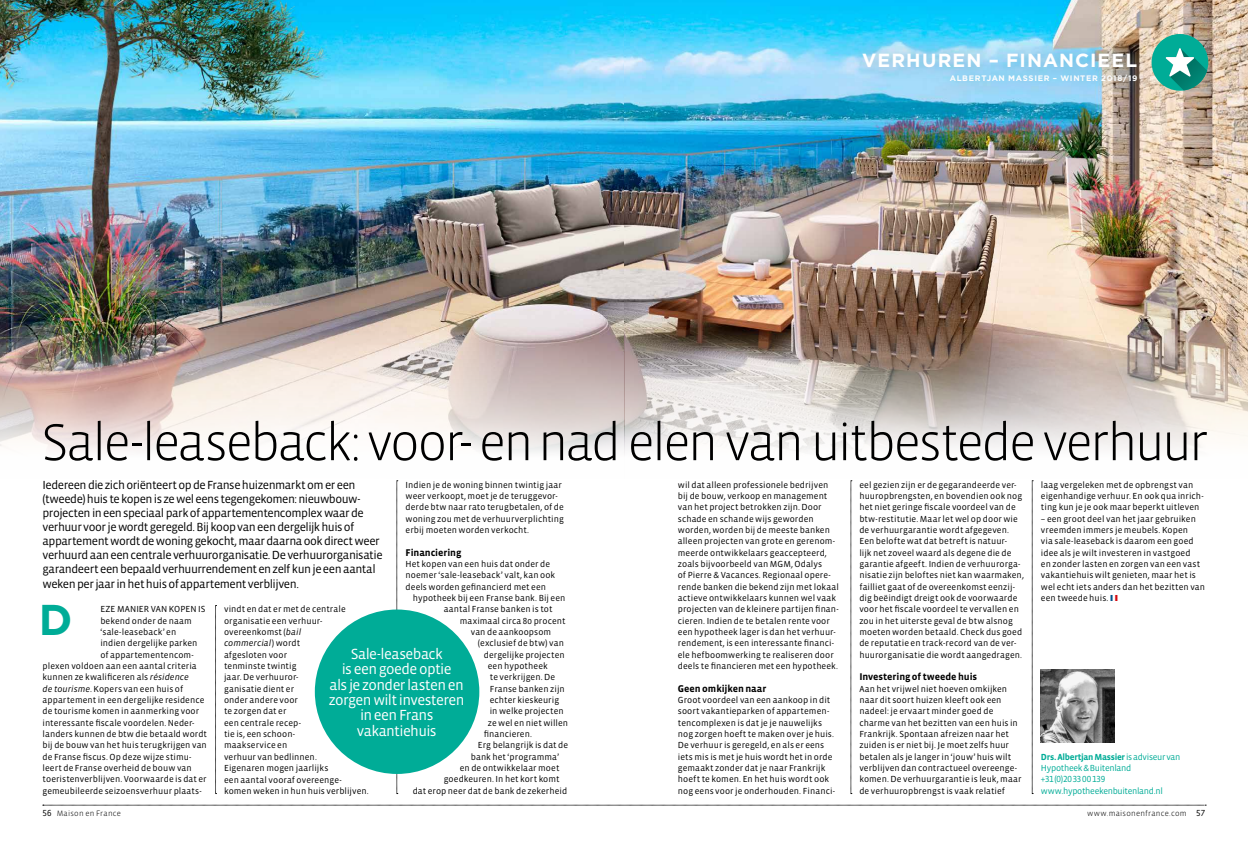
<style>
.page{position:relative;width:1248px;height:842px;background:#fff}
.page>*{position:absolute;margin:0;border:0;box-sizing:border-box;transform-origin:0 0}
.t1{font:300 53px "Vista Sans";letter-spacing:-.055em;color:#000}
.t2{font:700 43px "Gotham";color:#00ac97}
.t3{font:700 19px "Gotham";letter-spacing:.06em;color:#fff}
.t4{font:15px/15.3px "Vista Sans";letter-spacing:-.04em;color:#fff;text-align:center}
.t5{font:12px/14px "Vista Sans";letter-spacing:-.035em;color:#000}
.t6{font:700 10px "Vista Sans";letter-spacing:-.005em;color:#000}
.t7{font:9px/11.3px "Vista Sans";letter-spacing:.01em;color:#000}
.t8{font:9px/11.3px "Vista Sans";letter-spacing:-.03em;color:#00ac97}
.t9{font:9px "Vista Sans Alt";letter-spacing:-.03em;color:#00ac97}
.t10{font:300 8px "Vista Sans";letter-spacing:.03em;color:#000}
.t11{font:700 8px "Gotham";letter-spacing:.085em;color:#fff}
.s1{font-family:"Myriad Pro";font-size:8.9px;color:#00528a}
.s2{font-family:"Myriad Pro";font-size:8.9px;color:#fff}
.s3{font-family:"Myriad Pro";font-size:8.9px;color:#d40a11}
.s4{font-style:italic}
.s5{font-weight:700}
.s6{font-family:"Vista Sans Alt";font-weight:400;font-size:9px}
</style>
<div class="page">
<img style="left:0;top:0;width:1247px;height:380px">
<svg style="left:812px;top:380px;width:435px;height:410px"></svg>
<svg style="left:812px;top:532px;width:357px;height:106px"></svg>
<svg style="left:0;top:370px;width:812px;height:425px"></svg>
<svg style="left:84px;top:528px;width:580px;height:115px"></svg>
<svg style="left:43px;top:805px;width:1162px;height:1px"></svg>
<svg style="left:396px;top:480px;width:2px;height:314px"></svg>
<svg style="left:1031px;top:480px;width:2px;height:314px"></svg>
<svg style="left:215px;top:605px;width:1px;height:189px"></svg>
<svg style="left:850px;top:480px;width:1px;height:314px"></svg>
<div style="left:315px;top:609px;width:164px;height:165px;background:#00ac97;border-radius:50%"></div>
<img style="left:1040px;top:669px;width:74px;height:74px">
<div style="left:1151px;top:34px;width:57px;height:57px;background:#00ac97;border-radius:50%"></div>
<img style="left:1165px;top:48px;width:41px;height:42px">
<svg style="left:1165px;top:48px;width:28px;height:29px"></svg>
<div style="left:935px;top:60px;width:216px;height:37px;background:#659db6;opacity:.75"></div>
<div style="left:848px;top:38px;width:302px;height:45px;background:#659db6;opacity:.75"></div>
<h3 class="t3" style="left:862px;top:48px;width:277px">VERHUREN – FINANCIEEL</h3>
<p class="t11" style="left:949px;top:73px;width:189px">ALBERTJAN MASSIER – WINTER 2018/19</p>
<h1 class="t1" style="left:41px;top:415px;width:1168px">Sale-leaseback: voor- en nad elen van uitbestede verhuur</h1>
<p class="t7" style="left:677px;top:479px;width:163px">wil dat alleen professionele bedrijven bij de bouw, verkoop en management van het project betrokken zijn. Door schade en schande wijs geworden worden, worden bij de meeste banken alleen projecten van grote en gerenom&shy;meerde ontwikkelaars geaccepteerd, zoals bijvoorbeeld van MGM, Odalys<br>of Pierre &amp; Vacances. Regionaal opere&shy;rende banken die bekend zijn met lokaal actieve ontwikkelaars kunnen wel vaak projecten van de kleinere partijen finan&shy;cieren. Indien de te betalen rente voor een hypotheek lager is dan het verhuur&shy;rendement, is een interessante financi&shy;ële hefboomwerking te realiseren door deels te financieren met een hypotheek.</p>
<p class="t6" style="left:677px;top:683px;width:90px">Geen omkijken naar</p>
<p class="t7" style="left:677px;top:695px;width:159px">Groot voordeel van een aankoop in dit soort vakantieparken of appartemen&shy;tencomplexen is dat je je nauwelijks nog zorgen hoeft te maken over je huis.<br>De verhuur is geregeld, en als er eens iets mis is met je huis wordt het in orde gemaakt zonder dat je naar Frankrijk hoeft te komen. En het huis wordt ook nog eens voor je onderhouden. Financi-</p>
<p class="t5" style="left:43px;top:479px;width:341px">Iedereen die zich oriënteert op de Franse huizenmarkt om er een (tweede) huis te kopen is ze wel eens tegengekomen: nieuwbouw&shy;projecten in een speciaal park of appartementencomplex waar de verhuur voor je wordt geregeld. Bij koop van een dergelijk huis of appartement wordt de woning gekocht, maar daarna ook direct weer verhuurd aan een centrale verhuurorganisatie. De verhuurorganisatie garandeert een bepaald verhuurrendement en zelf kun je een aantal weken per jaar in het huis of appartement verblijven.</p>
<p class="t7" style="left:859px;top:479px;width:166px">eel gezien zijn er de gegarandeerde ver&shy;huuropbrengsten, en bovendien ook nog het niet geringe fiscale voordeel van de btw-restitutie. Maar let wel op door wie de verhuurgarantie wordt afgegeven.<br>Een belofte wat dat betreft is natuur-<br>lijk net zoveel waard als degene die de garantie afgeeft. Indien de verhuurorga&shy;nisatie zijn beloftes niet kan waarmaken, failliet gaat of de overeenkomst eenzij&shy;dig beëindigt dreigt ook de voorwaarde voor het fiscale voordeel te vervallen en zou in het uiterste geval de btw alsnog moeten worden betaald. Check dus goed de reputatie en track-record van de ver&shy;huurorganisatie die wordt aangedragen.</p>
<p class="t6" style="left:859px;top:672px;width:119px">Investering of tweede huis</p>
<p class="t7" style="left:859px;top:683px;width:163px">Aan het vrijwel niet hoeven omkijken naar dit soort huizen kleeft ook een nadeel: je ervaart minder goed de charme van het bezitten van een huis in Frankrijk. Spontaan afreizen naar het zuiden is er niet bij. Je moet zelfs huur betalen als je langer in ‘jouw’ huis wilt verblijven dan contractueel overeenge&shy;komen. De verhuurgarantie is leuk, maar de verhuuropbrengst is vaak relatief</p>
<p class="t7" style="left:1040px;top:479px;width:164px">laag vergeleken met de opbrengst van eigenhandige verhuur. En ook qua inrich&shy;ting kun je je ook maar beperkt uitleven</p>
<p class="t7" style="left:1040px;top:513px;width:166px">– een groot deel van het jaar gebruiken vreemden immers je meubels. Kopen<br>via sale-leaseback is daarom een goed idee als je wilt investeren in vastgoed<br>en zonder lasten en zorgen van een vast vakantiehuis wilt genieten, maar het is wel echt iets anders dan het bezitten van een tweede huis.<span class="s1">I</span><span class="s2">I</span><span class="s3">I</span></p>
<p class="t7" style="left:405px;top:479px;width:160px">Indien je de woning binnen twintig jaar weer verkoopt, moet je de teruggevor&shy;derde btw naar rato terugbetalen, of de woning zou met de verhuurverplichting erbij moeten worden verkocht.</p>
<p class="t6" style="left:405px;top:547px;width:57px">Financiering</p>
<p class="t7" style="left:405px;top:558px;width:151px">Het kopen van een huis dat onder de noemer ‘sale-leaseback’ valt, kan ook deels worden gefinancierd met een</p>
<p class="t7" style="left:444px;top:592px;width:123px;text-indent:-31px">hypotheek bij een Franse bank. Bij een aantal Franse banken is tot</p>
<p class="t7" style="left:460px;top:615px;width:107px;text-align:center">maximaal circa 80 procent van de aankoopsom</p>
<p class="t7" style="left:478px;top:638px;width:88px">(exclusief de btw) van</p>
<p class="t7" style="left:484px;top:649px;width:82px">dergelijke projecten</p>
<p class="t7" style="left:488px;top:661px;width:61px">een hypotheek</p>
<p class="t7" style="left:490px;top:672px;width:67px">te verkrijgen. De</p>
<p class="t7" style="left:490px;top:683px;width:76px">Franse banken zijn</p>
<p class="t7" style="left:490px;top:695px;width:71px">echter kieskeurig</p>
<p class="t7" style="left:490px;top:706px;width:75px">in welke projecten</p>
<p class="t7" style="left:488px;top:717px;width:82px">ze wel en niet willen</p>
<p class="t7" style="left:484px;top:729px;width:50px">financieren.</p>
<p class="t7" style="left:478px;top:740px;width:92px">Erg belangrijk is dat de</p>
<p class="t7" style="left:471px;top:751px;width:90px">bank het ‘programma’</p>
<p class="t7" style="left:460px;top:763px;width:101px">en de ontwikkelaar moet</p>
<p class="t7" style="left:444px;top:774px;width:117px">goedkeuren. In het kort komt</p>
<p class="t7" style="left:413px;top:785px;width:156px">dat erop neer dat de bank de zekerheid</p>
<h2 class="t2" style="left:39px;top:592px;width:35px">D</h2>
<p class="t7" style="left:100px;top:604px;width:107px">EZE MANIER VAN KOPEN IS</p>
<p class="t7" style="left:224px;top:604px;width:146px">vindt en dat er met de centrale organisatie een verhuur&shy;overeenkomst (<span class="s4">bail<br>commercial</span>) wordt<br>afgesloten voor<br>tenminste twintig<br>jaar. De verhuuror-<br>ganisatie dient er<br>onder andere voor<br>te zorgen dat er<br>een centrale recep-<br>tie is, een schoon-<br>maakservice en<br>verhuur van bedlinnen.<br>Eigenaren mogen jaarlijks<br>een aantal vooraf overeenge&shy;komen weken in hun huis verblijven.</p>
<p class="t7" style="left:100px;top:615px;width:93px">bekend onder de naam</p>
<p class="t7" style="left:100px;top:626px;width:77px">‘sale-leaseback’ en</p>
<p class="t7" style="left:100px;top:638px;width:99px">indien dergelijke parken</p>
<p class="t7" style="left:100px;top:649px;width:95px">of appartementencom-</p>
<p class="t7" style="left:43px;top:661px;width:156px">plexen voldoen aan een aantal criteria</p>
<p class="t7" style="left:43px;top:672px;width:148px">kunnen ze kwalificeren als <span class="s4">résidence</span></p>
<p class="t7" style="left:43px;top:683px;width:142px"><span class="s4">de tourisme</span>. Kopers van een huis of</p>
<p class="t7" style="left:43px;top:695px;width:163px">appartement in een dergelijke residence</p>
<p class="t7" style="left:43px;top:706px;width:158px">de tourisme komen in aanmerking voor</p>
<p class="t7" style="left:43px;top:717px;width:153px">interessante fiscale voordelen. Neder-</p>
<p class="t7" style="left:43px;top:729px;width:166px">landers kunnen de btw die betaald wordt</p>
<p class="t7" style="left:43px;top:740px;width:166px">bij de bouw van het huis terugkrijgen van</p>
<p class="t7" style="left:43px;top:751px;width:150px">de Franse fiscus. Op deze wijze stimu-</p>
<p class="t7" style="left:43px;top:763px;width:151px">leert de Franse overheid de bouw van</p>
<p class="t7" style="left:43px;top:774px;width:166px">toeristenverblijven. Voorwaarde is dat er</p>
<p class="t7" style="left:43px;top:785px;width:160px">gemeubileerde seizoensverhuur plaats-</p>
<h3 class="t4" style="left:329px;top:647px;width:137px">Sale-leaseback<br>is een goede optie<br>als je zonder lasten en zorgen wilt investeren in een Frans vakantiehuis</h3>
<p class="t8" style="left:1040px;top:751px;width:141px"><span class="s5">Drs. Albertjan Massier</span> is adviseur van<br>Hypotheek &amp; Buitenland</p>
<p class="t9" style="left:1040px;top:775px;width:66px">+31 (0)20 33 00 139</p>
<p class="t8" style="left:1040px;top:785px;width:123px">www.hypotheekenbuitenland.nl</p>
<p class="t10" style="left:43px;top:810px;width:80px"><span class="s6">56</span> Maison en France</p>
<p class="t10" style="left:1087px;top:810px;width:120px">www.maisonenfrance.com <span class="s6">57</span></p>
</div>
